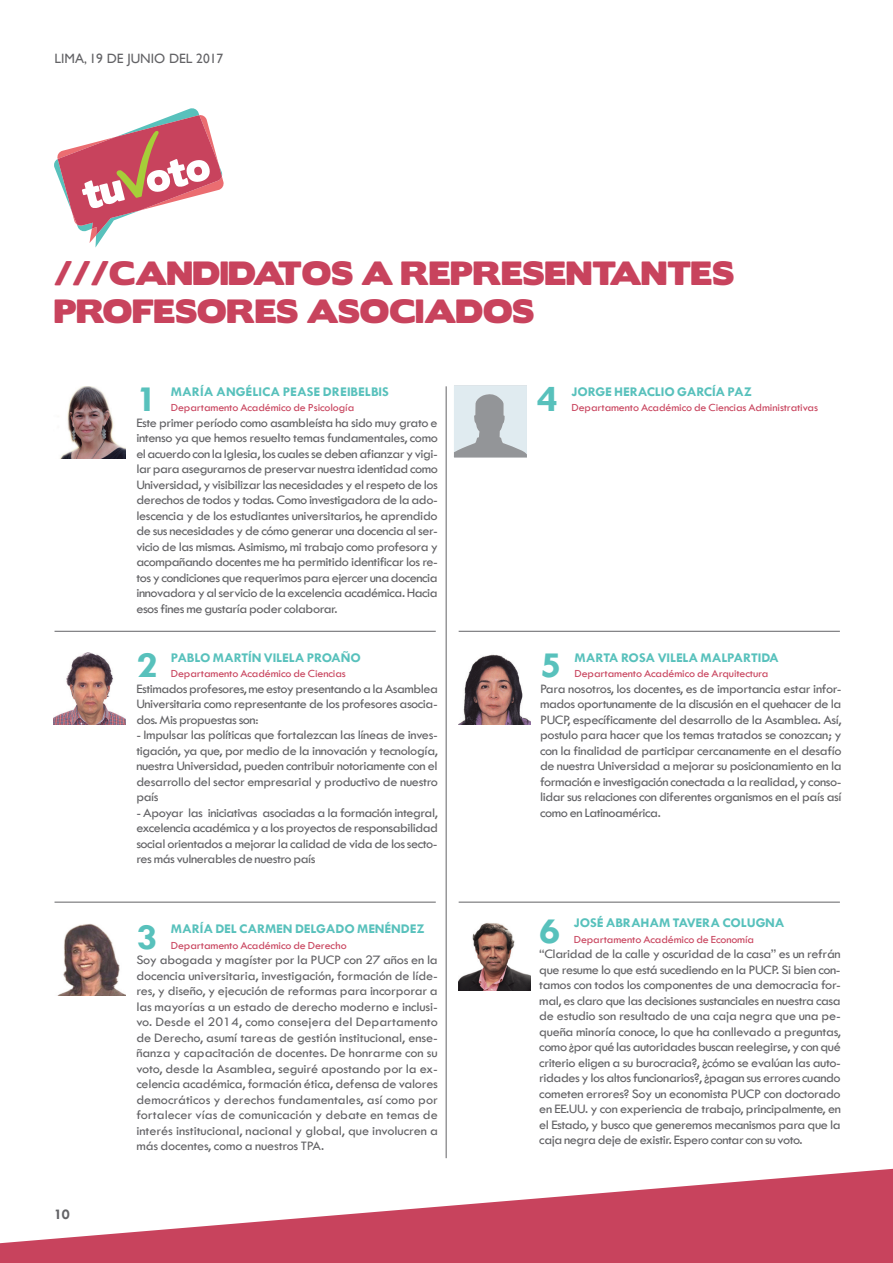
<style>
.page{position:relative;width:893px;height:1263px;background:#fff}
.page>*{position:absolute;margin:0;border:0;box-sizing:border-box;transform-origin:0 0}
.t1{font:700 37.65px "Tw Cen";color:#58c1bc;scale:1.06 1}
.t2{font:30px/37.5px "Boris Black Bloxx";color:#c8435d}
.t3{font:700 15px "Tw Cen";color:#636366}
.t4{font:13.5px "Gill Sans";color:#636366}
.t5{font:13.35px/15.5px "Tw Cen";letter-spacing:-.035em;color:#636366;text-align:justify;scale:1.06 1}
.t6{font:700 13.35px "Tw Cen";letter-spacing:-.015em;color:#58c1bc;scale:1.06 1}
.t7{font:11.25px "Tw Cen";letter-spacing:-.015em;color:#c8435d;scale:1.06 1}
</style>
<div class="page">
<hr style="left:55px;top:631px;width:381px;height:1px;background:#636366">
<hr style="left:459px;top:631px;width:381px;height:1px;background:#636366">
<hr style="left:55px;top:902px;width:381px;height:1px;background:#636366">
<hr style="left:459px;top:902px;width:381px;height:1px;background:#636366">
<hr style="left:446px;top:386px;width:1px;height:772px;background:#636366">
<img style="left:60px;top:386px;width:66px;height:72px">
<img style="left:54px;top:652px;width:72px;height:72px">
<img style="left:57px;top:924px;width:69px;height:72px">
<svg style="left:54px;top:108px;width:170px;height:140px"></svg>
<img style="left:459px;top:654px;width:72px;height:70px">
<img style="left:459px;top:923px;width:72px;height:67px">
<svg style="left:454px;top:385px;width:73px;height:72px;background:#c2c9cd"></svg>
<svg style="left:0;top:1169px;width:892px;height:94px;fill:#c8435d"></svg>
<svg style="left:892px;top:1168px;width:1px;height:95px"></svg>
<p class="t4" style="left:55px;top:51px;width:170px">LIMA, 19 DE JUNIO DEL 2017</p>
<h2 class="t2" style="left:54px;top:256px;width:682px">///CANDIDATOS A REPRESENTANTES<br>PROFESORES ASOCIADOS</h2>
<p class="t3" style="left:54px;top:1205px;width:17px">10</p>
<h1 class="t1" style="left:136px;top:377px;width:22px">1</h1>
<p class="t6" style="left:171px;top:383px;width:207px">MARÍA ANGÉLICA PEASE DREIBELBIS</p>
<p class="t7" style="left:171px;top:401px;width:174px">Departamento Académico de Psicología</p>
<p class="t5" style="left:136px;top:415px;width:286px">Este primer período como asambleísta ha sido muy grato e intenso ya que hemos resuelto temas fundamentales, como el acuerdo con la Iglesia, los cuales se deben afianzar y vigi&shy;lar para asegurarnos de preservar nuestra identidad como Universidad, y visibilizar las necesidades y el respeto de los derechos de todos y todas. Como investigadora de la ado&shy;lescencia y de los estudiantes universitarios, he aprendido de sus necesidades y de cómo generar una docencia al ser&shy;vicio de las mismas. Asimismo, mi trabajo como profesora y acompañando docentes me ha permitido identificar los re&shy;tos y condiciones que requerimos para ejercer una docencia innovadora y al servicio de la excelencia académica. Hacia esos fines me gustaría poder colaborar.</p>
<h1 class="t1" style="left:136px;top:643px;width:22px">2</h1>
<p class="t6" style="left:171px;top:649px;width:181px">PABLO MARTÍN VILELA PROAÑO</p>
<p class="t7" style="left:171px;top:667px;width:167px">Departamento Académico de Ciencias</p>
<p class="t5" style="left:136px;top:681px;width:286px">Estimados profesores, me estoy presentando a la Asamblea Universitaria como representante de los profesores asocia&shy;dos. Mis propuestas son:</p>
<p class="t5" style="left:136px;top:727px;width:286px">- Impulsar las políticas que fortalezcan las líneas de inves&shy;tigación, ya que, por medio de la innovación y tecnología, nuestra Universidad, pueden contribuir notoriamente con el desarrollo del sector empresarial y productivo de nuestro país</p>
<p class="t5" style="left:136px;top:805px;width:286px">- Apoyar las iniciativas asociadas a la formación integral, excelencia académica y a los proyectos de responsabilidad social orientados a mejorar la calidad de vida de los secto&shy;res más vulnerables de nuestro país</p>
<h1 class="t1" style="left:136px;top:914px;width:22px">3</h1>
<p class="t6" style="left:171px;top:921px;width:241px">MARÍA DEL CARMEN DELGADO MENÉNDEZ</p>
<p class="t7" style="left:171px;top:938px;width:167px">Departamento Académico de Derecho</p>
<p class="t5" style="left:136px;top:952px;width:286px">Soy abogada y magíster por la PUCP con 27 años en la docencia universitaria, investigación, formación de líde&shy;res, y diseño, y ejecución de reformas para incorporar a las mayorías a un estado de derecho moderno e inclusi&shy;vo. Desde el 2014, como consejera del Departamento de Derecho, asumí tareas de gestión institucional, ense&shy;ñanza y capacitación de docentes. De honrarme con su voto, desde la Asamblea, seguiré apostando por la ex&shy;celencia académica, formación ética, defensa de valores democráticos y derechos fundamentales, así como por fortalecer vías de comunicación y debate en temas de interés institucional, nacional y global, que involucren a más docentes, como a nuestros TPA.</p>
<h1 class="t1" style="left:537px;top:377px;width:22px">4</h1>
<p class="t6" style="left:572px;top:383px;width:172px">JORGE HERACLIO GARCÍA PAZ</p>
<p class="t7" style="left:572px;top:401px;width:234px">Departamento Académico de Ciencias Administrativas</p>
<h1 class="t1" style="left:540px;top:643px;width:22px">5</h1>
<p class="t6" style="left:575px;top:649px;width:194px">MARTA ROSA VILELA MALPARTIDA</p>
<p class="t7" style="left:575px;top:667px;width:184px">Departamento Académico de Arquitectura</p>
<p class="t5" style="left:540px;top:681px;width:286px">Para nosotros, los docentes, es de importancia estar infor&shy;mados oportunamente de la discusión en el quehacer de la PUCP, específicamente del desarrollo de la Asamblea. Así, postulo para hacer que los temas tratados se conozcan; y con la finalidad de participar cercanamente en el desafío de nuestra Universidad a mejorar su posicionamiento en la formación e investigación conectada a la realidad, y conso&shy;lidar sus relaciones con diferentes organismos en el país así como en Latinoamérica.</p>
<h1 class="t1" style="left:539px;top:908px;width:22px">6</h1>
<p class="t6" style="left:574px;top:915px;width:200px">JOSÉ ABRAHAM TAVERA COLUGNA</p>
<p class="t7" style="left:574px;top:932px;width:172px">Departamento Académico de Economía</p>
<p class="t5" style="left:539px;top:946px;width:286px">“Claridad de la calle y oscuridad de la casa” es un refrán que resume lo que está sucediendo en la PUCP. Si bien con&shy;tamos con todos los componentes de una democracia for&shy;mal, es claro que las decisiones sustanciales en nuestra casa de estudio son resultado de una caja negra que una pe&shy;queña minoría conoce, lo que ha conllevado a preguntas, como ¿por qué las autoridades buscan reelegirse, y con qué criterio eligen a su burocracia?, ¿cómo se evalúan las auto&shy;ridades y los altos funcionarios?, ¿pagan sus errores cuando cometen errores? Soy un economista PUCP con doctorado en EE.UU. y con experiencia de trabajo, principalmente, en el Estado, y busco que generemos mecanismos para que la caja negra deje de existir. Espero contar con su voto.</p>
</div>
